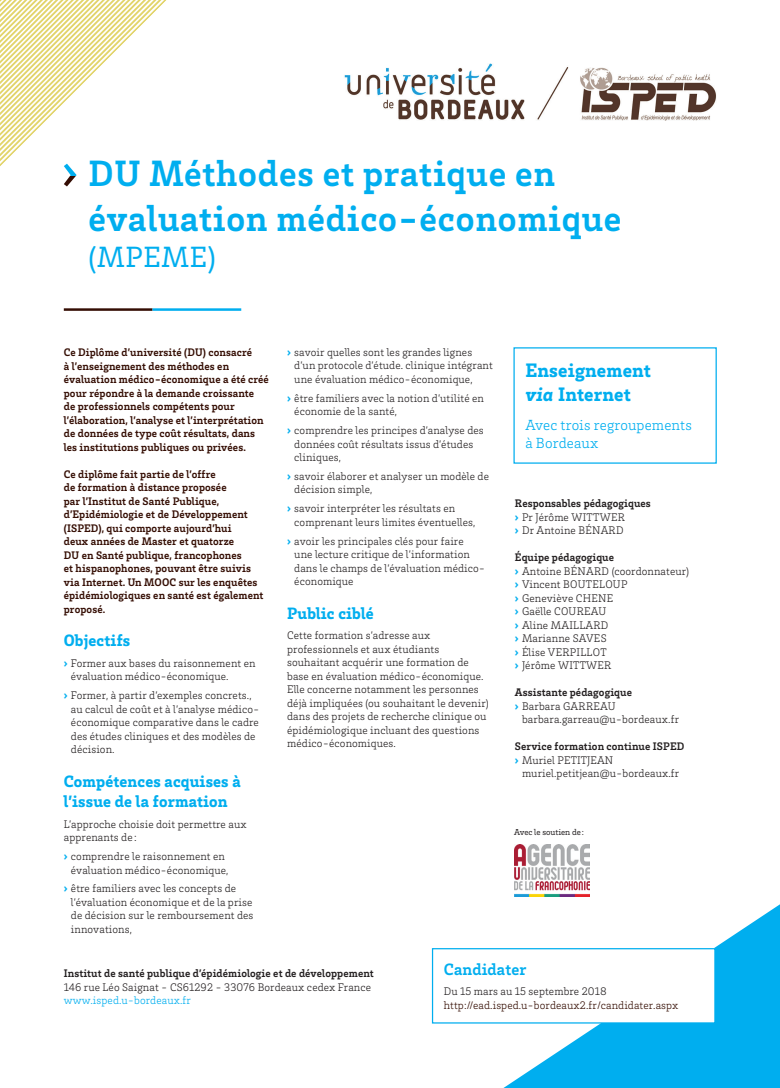
<style>
.page{position:relative;width:780px;height:1088px;background:#fff}
.page>*{position:absolute;margin:0;border:0;box-sizing:border-box;transform-origin:0 0}
.t1{font:700 37.5px/45px "Brix Slab";letter-spacing:.02em;color:#00aeef}
.t2{font:30px "Brix Slab";letter-spacing:.02em;color:#00aeef}
.t3{font:900 20px/24px "Brix Slab";letter-spacing:.01em;color:#00aeef}
.t4{font:900 16.88px/20.2px "Brix Slab";letter-spacing:.01em;color:#00aeef}
.t5{font:700 16.88px "Brix Slab";letter-spacing:.01em;color:#00aeef}
.t6{font:300 15px/18px "Brix Slab";letter-spacing:.01em;color:#00aeef}
.t7{font:300 11.25px/13.5px "Brix Slab";letter-spacing:.01em;color:#231f20}
.t8{font:700 11.25px/13.5px "Brix Slab";letter-spacing:.01em;color:#340d03}
.t9{font:700 11.25px/13.5px "Brix Slab";letter-spacing:.01em;color:#231f20}
.t10{font:300 11.25px "Brix Slab";letter-spacing:.01em;color:#340d03}
.t11{font:300 11.25px "Brix Slab";letter-spacing:.01em;color:#00aeef}
.t12{font:8.75px "Brix Slab";color:#231f20}
.s1{font-weight:900;color:#00aeef}
.s2{font-style:italic}
.s3{font-weight:700}
.s4{font-weight:300}
</style>
<div class="page">
<img style="left:344px;top:63px;width:372px;height:58px">
<svg style="left:0;top:0;width:166px;height:186px"></svg>
<hr style="left:64px;top:308px;width:88px;height:3px;background:#340d03">
<hr style="left:152px;top:308px;width:89px;height:3px;background:#00aeef">
<img style="left:514px;top:844px;width:75px;height:52px">
<svg style="left:503px;top:904px;width:277px;height:184px;fill:#00aeef"></svg>
<div style="left:432px;top:949px;width:282px;height:74px;background:#fff"></div>
<div style="left:432px;top:948px;width:283px;height:75px;border:1px solid #00aeef"></div>
<h1 class="t1" style="left:89px;top:150px;width:534px">DU Méthodes et pratique en évaluation médico-économique</h1>
<h2 class="t2" style="left:89px;top:238px;width:128px">(MPEME)</h2>
<p class="t8" style="left:64px;top:345px;width:206px">Ce Diplôme d’université (DU) consacré<br>à l’enseignement des méthodes en évaluation médico-économique a été créé pour répondre à la demande croissante<br>de professionnels compétents pour l’élaboration, l’analyse et l’interprétation de données de type coût résultats, dans les institutions publiques ou privées.</p>
<p class="t8" style="left:64px;top:466px;width:201px">Ce diplôme fait partie de l’offre<br>de formation à distance proposée<br>par l’Institut de Santé Publique, d’Epidémiologie et de Développement (ISPED), qui comporte aujourd’hui<br>deux années de Master et quatorze<br>DU en Santé publique, francophones<br>et hispanophones, pouvant être suivis via Internet. Un MOOC sur les enquêtes épidémiologiques en santé est également proposé.</p>
<h3 class="t4" style="left:64px;top:630px;width:68px">Objectifs</h3>
<p class="t7" style="left:71px;top:656px;width:186px;text-indent:-7px"><span class="s1">›</span> Former aux bases du raisonnement en évaluation médico-économique.</p>
<p class="t7" style="left:71px;top:688px;width:190px;text-indent:-7px"><span class="s1">›</span> Former, à partir d’exemples concrets., au calcul de coût et à l’analyse médico&shy;économique comparative dans le cadre des études cliniques et des modèles de décision.</p>
<h3 class="t4" style="left:64px;top:770px;width:178px">Compétences acquises à l’issue de la formation</h3>
<p class="t7" style="left:64px;top:817px;width:184px">L’approche choisie doit permettre aux apprenants de :</p>
<p class="t7" style="left:71px;top:849px;width:159px;text-indent:-7px"><span class="s1">›</span> comprendre le raisonnement en évaluation médico-économique,</p>
<p class="t7" style="left:71px;top:881px;width:184px;text-indent:-7px"><span class="s1">›</span> être familiers avec les concepts de l’évaluation économique et de la prise de décision sur le remboursement des innovations,</p>
<p class="t7" style="left:294px;top:345px;width:200px;text-indent:-7px"><span class="s1">›</span> savoir quelles sont les grandes lignes d’un protocole d’étude. clinique intégrant une évaluation médico-économique,</p>
<p class="t7" style="left:294px;top:391px;width:191px;text-indent:-7px"><span class="s1">›</span> être familiers avec la notion d’utilité en économie de la santé,</p>
<p class="t7" style="left:294px;top:423px;width:191px;text-indent:-7px"><span class="s1">›</span> comprendre les principes d’analyse des données coût résultats issus d’études cliniques,</p>
<p class="t7" style="left:294px;top:469px;width:196px;text-indent:-7px"><span class="s1">›</span> savoir élaborer et analyser un modèle de décision simple,</p>
<p class="t7" style="left:294px;top:501px;width:183px;text-indent:-7px"><span class="s1">›</span> savoir interpréter les résultats en comprenant leurs limites éventuelles,</p>
<p class="t7" style="left:294px;top:534px;width:192px;text-indent:-7px"><span class="s1">›</span> avoir les principales clés pour faire<br>une lecture critique de l’information dans le champs de l’évaluation médico&shy;économique</p>
<h3 class="t4" style="left:287px;top:602px;width:88px">Public ciblé</h3>
<p class="t7" style="left:287px;top:628px;width:203px">Cette formation s’adresse aux professionnels et aux étudiants souhaitant acquérir une formation de base en évaluation médico-économique.<br>Elle concerne notamment les personnes déjà impliquées (ou souhaitant le devenir) dans des projets de recherche clinique ou épidémiologique incluant des questions médico-économiques.</p>
<h3 class="t3" style="left:525px;top:358px;width:127px">Enseignement <span class="s2">via</span> Internet</h3>
<h3 class="t6" style="left:525px;top:415px;width:168px">Avec trois regroupements à Bordeaux</h3>
<p class="t7" style="left:515px;top:496px;width:137px"><span class="s3">Responsables pédagogiques </span><span class="s1">›</span> Pr Jérôme WITTWER<br><span class="s1">›</span> Dr Antoine BÉNARD</p>
<p class="t7" style="left:515px;top:550px;width:176px"><span class="s3">Équipe pédagogique<br></span><span class="s1">›</span> Antoine BÉNARD (coordonnateur) <span class="s1">›</span> Vincent BOUTELOUP<br><span class="s1">›</span> Geneviève CHENE<br><span class="s1">›</span> Gaëlle COUREAU<br><span class="s1">›</span> Aline MAILLARD<br><span class="s1">›</span> Marianne SAVES<br><span class="s1">›</span> Élise VERPILLOT<br><span class="s1">›</span> Jérôme WITTWER</p>
<p class="t9" style="left:515px;top:685px;width:118px">Assistante pédagogique <span class="s1">›</span> <span class="s4">Barbara GARREAU</span></p>
<p class="t7" style="left:522px;top:712px;width:158px">barbara.garreau@u-bordeaux.fr</p>
<p class="t9" style="left:515px;top:739px;width:171px">Service formation continue ISPED <span class="s1">›</span> <span class="s4">Muriel PETITJEAN</span></p>
<p class="t7" style="left:522px;top:766px;width:159px">muriel.petitjean@u-bordeaux.fr</p>
<p class="t12" style="left:514px;top:826px;width:71px">Avec le soutien de :</p>
<p class="t9" style="left:64px;top:966px;width:311px">Institut de santé publique d’épidémiologie et de développement</p>
<p class="t7" style="left:64px;top:980px;width:309px">146 rue Léo Saignat - CS61292 - 33076 Bordeaux cedex France</p>
<p class="t11" style="left:64px;top:993px;width:129px">www.isped.u-bordeaux.fr</p>
<h3 class="t5" style="left:444px;top:958px;width:84px">Candidater</h3>
<p class="t7" style="left:444px;top:984px;width:164px">Du 15 mars au 15 septembre 2018</p>
<p class="t10" style="left:444px;top:998px;width:236px">http://ead.isped.u-bordeaux2.fr/candidater.aspx</p>
</div>
